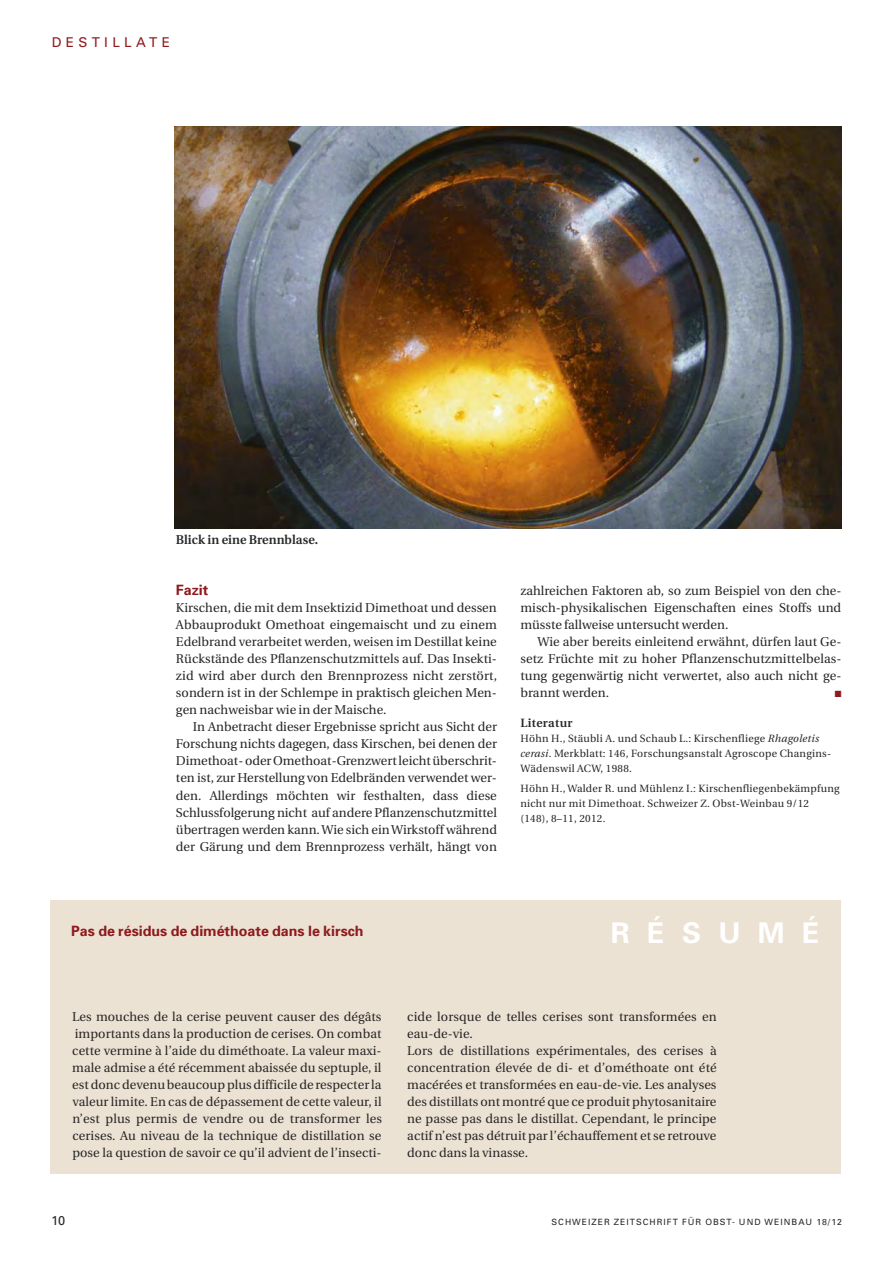
<style>
.page{position:relative;width:893px;height:1263px;background:#fff}
.page>*{position:absolute;margin:0;border:0;box-sizing:border-box;transform-origin:0 0}
.t1{font:700 28.5px "Univers";letter-spacing:.61em;color:#fff}
.t2{font:700 14.25px "Univers";color:#8e1a1e}
.t3{font:13.5px "Univers";letter-spacing:.32em;color:#8e1a1e}
.t4{font:12.75px/17px "Utopia";letter-spacing:.005em;color:#272627;text-align:justify}
.t5{font:600 12.75px "Utopia";letter-spacing:.005em;color:#272627}
.t6{font:12.75px "Univers";color:#272627}
.t7{font:600 12px "Utopia";letter-spacing:.025em;color:#272627}
.t8{font:10.5px/15px "Utopia";letter-spacing:.025em;color:#272627}
.t9{font:9px "Zapf Dingbats ITC";color:#8e1a1e}
.t10{font:8.7px "Univers";letter-spacing:.115em;color:#272627}
.s1{font-style:italic}
</style>
<div class="page">
<div style="left:50px;top:900px;width:791px;height:273px;background:#ece2d3"></div>
<img style="left:174px;top:127px;width:668px;height:401px">
<p class="t3" style="left:52px;top:37px;width:120px">DESTILLATE</p>
<p class="t5" style="left:176px;top:535px;width:144px">Blick in eine Brennblase.</p>
<p class="t2" style="left:176px;top:585px;width:34px">Fazit</p>
<p class="t4" style="left:176px;top:601px;width:323px">Kirschen, die mit dem Insektizid Dimethoat und dessen Abbauprodukt Omethoat eingemaischt und zu einem Edelbrand verarbeitet werden, weisen im Destillat keine Rückstände des Pflanzenschutzmittels auf. Das Insekti&shy;zid wird aber durch den Brennprozess nicht zerstört, sondern ist in der Schlempe in praktisch gleichen Men&shy;gen nachweisbar wie in der Maische.</p>
<p class="t4" style="left:176px;top:720px;width:323px;text-indent:17px">In Anbetracht dieser Ergebnisse spricht aus Sicht der Forschung nichts dagegen, dass Kirschen, bei denen der Dimethoat- oder Omethoat-Grenzwert leicht überschrit&shy;ten ist, zur Herstellung von Edelbränden verwendet wer&shy;den. Allerdings möchten wir festhalten, dass diese Schlussfolgerung nicht auf andere Pflanzenschutzmittel übertragen werden kann. Wie sich ein Wirkstoff während der Gärung und dem Brennprozess verhält, hängt von</p>
<p class="t4" style="left:520px;top:584px;width:323px">zahlreichen Faktoren ab, so zum Beispiel von den che&shy;misch-physikalischen Eigenschaften eines Stoffs und müsste fallweise untersucht werden.</p>
<p class="t4" style="left:520px;top:635px;width:323px;text-indent:17px">Wie aber bereits einleitend erwähnt, dürfen laut Ge&shy;setz Früchte mit zu hoher Pflanzenschutzmittelbelas&shy;tung gegenwärtig nicht verwertet, also auch nicht ge&shy;brannt werden.</p>
<p class="t9" style="left:835px;top:690px;width:8px">■</p>
<p class="t7" style="left:520px;top:718px;width:54px">Literatur</p>
<p class="t8" style="left:520px;top:732px;width:312px">Höhn H., Stäubli A. und Schaub L.: Kirschenfliege <span class="s1">Rhagoletis cerasi</span>. Merkblatt: 146, Forschungsanstalt Agroscope Changins-<br>Wädenswil ACW, 1988.</p>
<p class="t8" style="left:520px;top:781px;width:321px">Höhn H., Walder R. und Mühlenz I.: Kirschenfliegenbekämpfung nicht nur mit Dimethoat. Schweizer Z. Obst-Weinbau 9/12 (148), 8–11, 2012.</p>
<p class="t2" style="left:71px;top:925px;width:294px">Pas de résidus de diméthoate dans le kirsch</p>
<h1 class="t1" style="left:611px;top:922px;width:210px">RÉSUMÉ</h1>
<p class="t4" style="left:72px;top:1009px;width:311px">Les mouches de la cerise peuvent causer des dégâts importants dans la production de cerises. On combat cette vermine à l’aide du diméthoate. La valeur maxi&shy;male admise a été récemment abaissée du septuple, il est donc devenu beaucoup plus difficile de respecter la valeur limite. En cas de dépassement de cette valeur, il n’est plus permis de vendre ou de transformer les cerises. Au niveau de la technique de distillation se pose la question de savoir ce qu’il advient de l’insecti-</p>
<p class="t4" style="left:407px;top:1009px;width:311px;text-align:left">cide lorsque de telles cerises sont transformées en eau-de-vie.<br>Lors de distillations expérimentales, des cerises à concentration élevée de di- et d’ométhoate ont été macérées et transformées en eau-de-vie. Les analyses des distillats ont montré que ce produit phytosanitaire ne passe pas dans le distillat. Cependant, le principe actif n’est pas détruit par l’échauffement et se retrouve donc dans la vinasse.</p>
<p class="t6" style="left:51px;top:1215px;width:16px">10</p>
<p class="t10" style="left:551px;top:1218px;width:292px">SCHWEIZER ZEITSCHRIFT FÜR OBST- UND WEINBAU 18/12</p>
</div>
